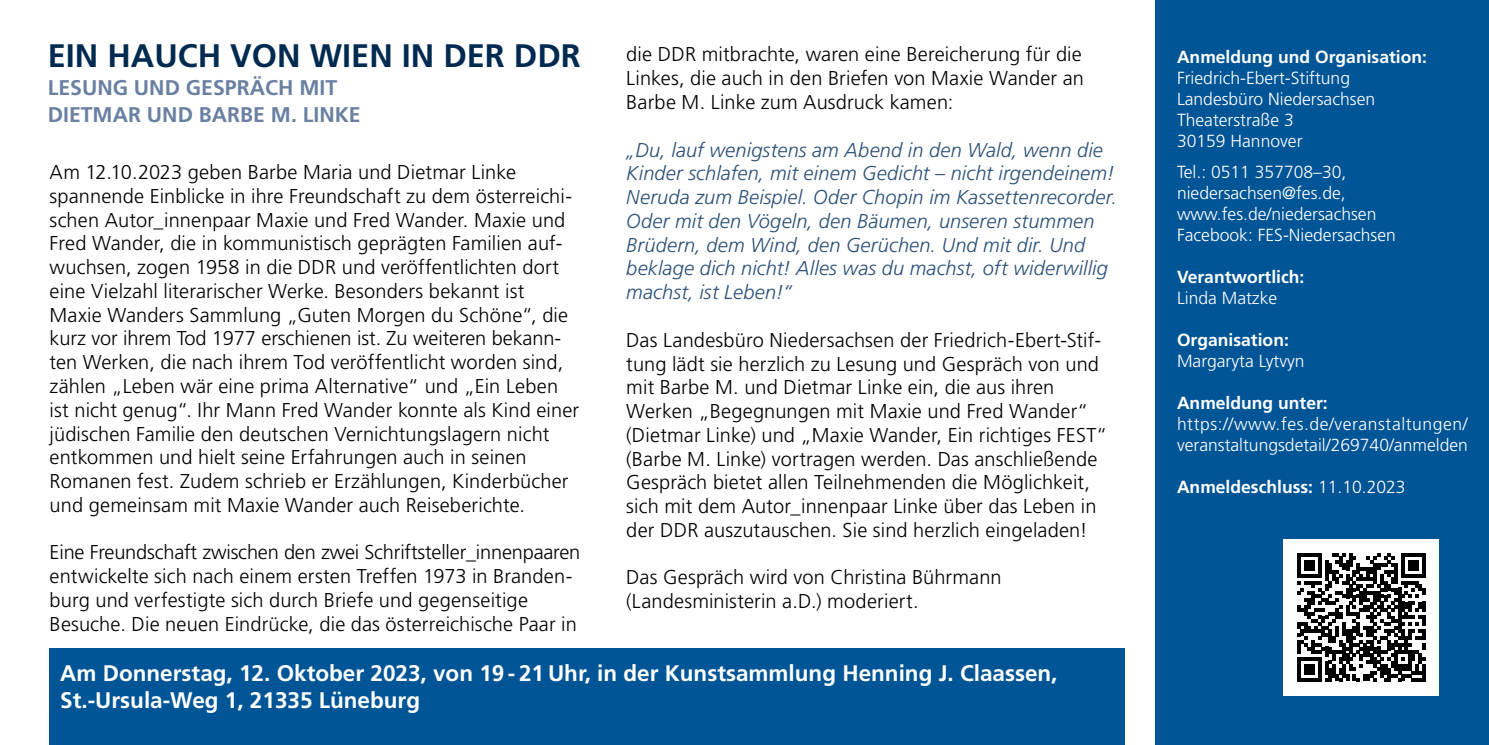
<style>
.page{position:relative;width:1489px;height:745px;background:#fff}
.page>*{position:absolute;margin:0;border:0;box-sizing:border-box;transform-origin:0 0}
.t1{font:700 32.5px "Frutiger LT Std";color:#002a50}
.t2{font:700 22.5px/27px "Frutiger LT Std";color:#fff}
.t3{font:700 21.25px/27.5px "Frutiger LT Std";color:#6a80a2}
.t4{font:300 20px/23.8px "Frutiger LT Std";letter-spacing:.005em;color:#000}
.t5{font:italic 300 20px/23.8px "Frutiger LT Std";letter-spacing:.005em;color:#2a5077}
.t6{font:300 17.5px/21px "Frutiger LT Std";color:#fff}
.t7{font:700 17.5px "Frutiger LT Std";color:#fff}
.s1{font-weight:300}
</style>
<div class="page">
<div style="left:1155px;top:0;width:333px;height:744px;background:#005597"></div>
<div style="left:1283px;top:539px;width:156px;height:155px;background:#fff"></div>
<svg style="left:1297px;top:553px;width:128px;height:128px"></svg>
<svg style="left:1421px;top:663px;width:4px;height:18px"></svg>
<div style="left:49px;top:648px;width:1075px;height:96px;background:#005597"></div>
<h1 class="t1" style="left:48px;top:37px;width:534px">EIN HAUCH VON WIEN IN DER DDR</h1>
<p class="t3" style="left:48px;top:74px;width:314px">LESUNG UND GESPRÄCH MIT<br>DIETMAR UND BARBE M. LINKE</p>
<p class="t4" style="left:50px;top:160px;width:531px">Am 12.10.2023 geben Barbe Maria und Dietmar Linke spannende Einblicke in ihre Freundschaft zu dem österreichi&shy;schen Autor_innenpaar Maxie und Fred Wander. Maxie und Fred Wander, die in kommunistisch geprägten Familien auf&shy;wuchsen, zogen 1958 in die DDR und veröffentlichten dort eine Vielzahl literarischer Werke. Besonders bekannt ist Maxie Wanders Sammlung „Guten Morgen du Schöne“, die kurz vor ihrem Tod 1977 erschienen ist. Zu weiteren bekann&shy;ten Werken, die nach ihrem Tod veröffentlicht worden sind, zählen „Leben wär eine prima Alternative“ und „Ein Leben ist nicht genug“. Ihr Mann Fred Wander konnte als Kind einer jüdischen Familie den deutschen Vernichtungslagern nicht entkommen und hielt seine Erfahrungen auch in seinen Romanen fest. Zudem schrieb er Erzählungen, Kinderbücher und gemeinsam mit Maxie Wander auch Reiseberichte.</p>
<p class="t4" style="left:50px;top:540px;width:532px">Eine Freundschaft zwischen den zwei Schriftsteller_innenpaaren entwickelte sich nach einem ersten Treffen 1973 in Branden&shy;burg und verfestigte sich durch Briefe und gegenseitige Besuche. Die neuen Eindrücke, die das österreichische Paar in</p>
<p class="t4" style="left:626px;top:43px;width:459px;text-align:justify">die DDR mitbrachte, waren eine Bereicherung für die Linkes, die auch in den Briefen von Maxie Wander an Barbe M. Linke zum Ausdruck kamen:</p>
<p class="t5" style="left:626px;top:138px;width:492px">„Du, lauf wenigstens am Abend in den Wald, wenn die Kinder schlafen, mit einem Gedicht – nicht irgendeinem!<br>Neruda zum Beispiel. Oder Chopin im Kassettenrecorder.<br>Oder mit den Vögeln, den Bäumen, unseren stummen Brüdern, dem Wind, den Gerüchen. Und mit dir. Und beklage dich nicht! Alles was du machst, oft widerwillig machst, ist Leben!“</p>
<p class="t4" style="left:626px;top:328px;width:482px">Das Landesbüro Niedersachsen der Friedrich-Ebert-Stif&shy;tung lädt sie herzlich zu Lesung und Gespräch von und mit Barbe M. und Dietmar Linke ein, die aus ihren Werken „Begegnungen mit Maxie und Fred Wander“ (Dietmar Linke) und „Maxie Wander, Ein richtiges FEST“ (Barbe M. Linke) vortragen werden. Das anschließende Gespräch bietet allen Teilnehmenden die Möglichkeit, sich mit dem Autor_innenpaar Linke über das Leben in der DDR auszutauschen. Sie sind herzlich eingeladen!</p>
<p class="t4" style="left:626px;top:565px;width:377px">Das Gespräch wird von Christina Bührmann (Landesministerin a.D.) moderiert.</p>
<p class="t2" style="left:60px;top:659px;width:998px">Am Donnerstag, 12. Oktober 2023, von 19 - 21 Uhr, in der Kunstsammlung Henning J. Claassen,<br>St.-Ursula-Weg 1, 21335 Lüneburg</p>
<p class="t7" style="left:1176px;top:46px;width:251px">Anmeldung und Organisation:</p>
<p class="t6" style="left:1176px;top:67px;width:200px">Friedrich-Ebert-Stiftung<br>Landesbüro Niedersachsen<br>Theaterstraße 3<br>30159 Hannover</p>
<p class="t6" style="left:1176px;top:161px;width:220px">Tel.: 0511 357708–30, niedersachsen@fes.de, www.fes.de/niedersachsen<br>Facebook: FES-Niedersachsen</p>
<p class="t7" style="left:1176px;top:266px;width:129px">Verantwortlich:</p>
<p class="t6" style="left:1176px;top:287px;width:102px">Linda Matzke</p>
<p class="t7" style="left:1176px;top:329px;width:113px">Organisation:</p>
<p class="t6" style="left:1176px;top:350px;width:129px">Margaryta Lytvyn</p>
<p class="t7" style="left:1176px;top:392px;width:152px">Anmeldung unter:</p>
<p class="t6" style="left:1176px;top:413px;width:292px">https://www.fes.de/veranstaltungen/ veranstaltungsdetail/269740/anmelden</p>
<p class="t7" style="left:1176px;top:476px;width:230px">Anmeldeschluss: <span class="s1">11.10.2023</span></p>
</div>
